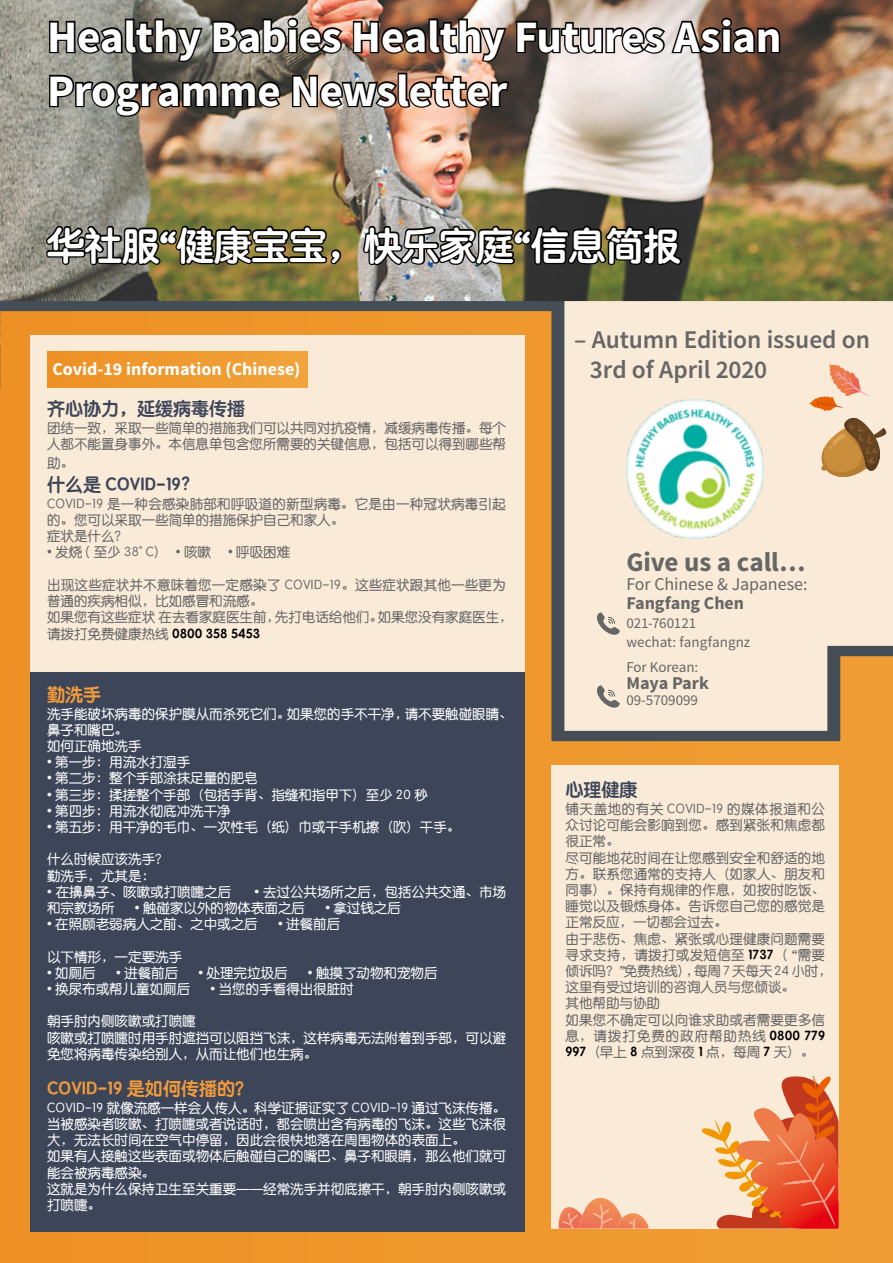
<style>
.page{position:relative;width:893px;height:1263px;background:#ef982e}
.page>*{position:absolute;margin:0;border:0;box-sizing:border-box;transform-origin:0 0}
.t1{font:700 45px/54px "Source Sans Pro";letter-spacing:-.005em;color:#fff}
.t2{font:37.5px "ST Yuanti SC Bold";color:#fff}
.t3{font:700 27px "Source Sans Pro";letter-spacing:-.005em;color:#666}
.t4{font:600 25.5px "Source Sans Pro";letter-spacing:-.005em;color:#666}
.t5{font:700 18px "Source Sans Pro";color:#fff}
.t6{font:18px "ST Yuanti SC Bold";color:#3d4559}
.t7{font:18px "Source Sans Pro";letter-spacing:-.01em;color:#666}
.t8{font:700 18px "Source Sans Pro";color:#666}
.t9{font:18px "ST Yuanti SC Bold";color:#f39b3a}
.t10{font:15px/19px "Source Sans Pro";color:#666}
.t11{font:13.5px/16.2px "ST Yuanti SC Regular";color:#fff}
.t12{font:13.5px/16.2px "ST Yuanti SC Regular";letter-spacing:.01em;color:#666}
.t13{font:13.5px "ST Yuanti SC Bold";color:#000}
.s1{font-family:"ST Yuanti SC Regular";color:#666}
.s2{font-family:"ST Yuanti SC Bold";color:#000}
</style>
<div class="page">
<div style="left:30px;top:673px;width:494px;height:559px;background:#3d4559"></div>
<div style="left:551px;top:765px;width:288px;height:464px;background:#faebd9"></div>
<svg style="left:0;top:387px;width:893px;height:354px;fill:#faebd9"></svg>
<img style="left:0;top:0;width:893px;height:387px">
<div style="left:47px;top:352px;width:261px;height:35px;background:#ef9a2f"></div>
<img style="left:627px;top:400px;width:137px;height:138px">
<svg style="left:48px;top:17px;width:157px;height:46px;background:#5a5a53"></svg>
<img style="left:211px;top:16px;width:133px;height:39px">
<img style="left:351px;top:17px;width:158px;height:46px">
<svg style="left:515px;top:16px;width:267px;height:39px;background:#6d615a"></svg>
<svg style="left:48px;top:73px;width:234px;height:45px;background:#585249"></svg>
<img style="left:290px;top:71px;width:221px;height:38px">
<img style="left:43px;top:146px;width:300px;height:127px">
<svg style="left:351px;top:184px;width:333px;height:250px;background:#ab9c86"></svg>
<svg style="left:595px;top:612px;width:25px;height:24px"></svg>
<svg style="left:595px;top:685px;width:25px;height:24px"></svg>
<svg style="left:809px;top:364px;width:78px;height:114px;background:#debb9a"></svg>
<svg style="left:701px;top:1075px;width:137px;height:153px"></svg>
<svg style="left:558px;top:1198px;width:90px;height:30px"></svg>
<h1 class="t1" style="left:47px;top:11px;width:736px">Healthy Babies Healthy Futures Asian<br>Programme Newsletter</h1>
<h2 class="t2" style="left:47px;top:217px;width:635px">华社服“健康宝宝，快乐家庭“信息简报</h2>
<h3 class="t4" style="left:574px;top:323px;width:297px">– Autumn Edition issued on</h3>
<h3 class="t5" style="left:52px;top:357px;width:250px">Covid-19 information (Chinese)</h3>
<h3 class="t4" style="left:590px;top:354px;width:179px">3rd of April 2020</h3>
<h3 class="t6" style="left:47px;top:395px;width:200px">齐心协力，延缓病毒传播</h3>
<p class="t12" style="left:47px;top:419px;width:460px">团结一致，采取一些简单的措施我们可以共同对抗疫情，减缓病毒传播。每个人都不能置身事外。本信息单包含您所需要的关键信息，包括可以得到哪些帮</p>
<p class="t12" style="left:47px;top:454px;width:28px">助。</p>
<h3 class="t6" style="left:47px;top:471px;width:145px">什么是 COVID-19?</h3>
<p class="t12" style="left:47px;top:495px;width:460px">COVID-19 是一种会感染肺部和呼吸道的新型病毒。它是由一种冠状病毒引起的。您可以采取一些简单的措施保护自己和家人。<br>症状是什么？</p>
<p class="t12" style="left:47px;top:543px;width:113px">• 发烧 ( 至少 38° C)</p>
<p class="t12" style="left:176px;top:543px;width:37px">• 咳嗽</p>
<p class="t12" style="left:228px;top:543px;width:64px">• 呼吸困难</p>
<p class="t12" style="left:47px;top:576px;width:467px">出现这些症状并不意味着您一定感染了 COVID-19。这些症状跟其他一些更为普通的疾病相似，比如感冒和流感。<br>如果您有这些症状 在去看家庭医生前，先打电话给他们。如果您没有家庭医生，</p>
<p class="t13" style="left:47px;top:624px;width:215px"><span class="s1">请拨打免费健康热线</span> 0800 358 5453</p>
<h3 class="t9" style="left:47px;top:681px;width:55px">勤洗手</h3>
<p class="t11" style="left:47px;top:705px;width:467px">洗手能破坏病毒的保护膜从而杀死它们。如果您的手不干净，请不要触碰眼睛、鼻子和嘴巴。<br>如何正确地洗手</p>
<p class="t11" style="left:47px;top:753px;width:145px">• 第一步：用流水打湿手</p>
<p class="t11" style="left:47px;top:769px;width:212px">• 第二步：整个手部涂抹足量的肥皂</p>
<p class="t11" style="left:47px;top:786px;width:382px">• 第三步：揉搓整个手部（包括手背、指缝和指甲下）至少 20 秒</p>
<p class="t11" style="left:47px;top:802px;width:185px">• 第四步：用流水彻底冲洗干净</p>
<p class="t11" style="left:47px;top:818px;width:415px">• 第五步：用干净的毛巾、一次性毛（纸）巾或干手机擦（吹）干手。</p>
<p class="t11" style="left:47px;top:850px;width:123px">什么时候应该洗手？勤洗手，尤其是：</p>
<p class="t11" style="left:47px;top:883px;width:186px">• 在擤鼻子、咳嗽或打喷嚏之后</p>
<p class="t11" style="left:254px;top:883px;width:253px">• 去过公共场所之后，包括公共交通、市场</p>
<p class="t11" style="left:47px;top:899px;width:69px">和宗教场所</p>
<p class="t11" style="left:135px;top:899px;width:172px">• 触碰家以外的物体表面之后</p>
<p class="t11" style="left:325px;top:899px;width:77px">• 拿过钱之后</p>
<p class="t11" style="left:47px;top:915px;width:212px">• 在照顾老弱病人之前、之中或之后</p>
<p class="t11" style="left:278px;top:915px;width:64px">• 进餐前后</p>
<p class="t11" style="left:47px;top:948px;width:137px">以下情形，一定要洗手</p>
<p class="t11" style="left:47px;top:964px;width:50px">• 如厕后</p>
<p class="t11" style="left:116px;top:964px;width:64px">• 进餐前后</p>
<p class="t11" style="left:198px;top:964px;width:91px">• 处理完垃圾后</p>
<p class="t11" style="left:308px;top:964px;width:131px">• 触摸了动物和宠物后</p>
<p class="t11" style="left:47px;top:980px;width:145px">• 换尿布或帮儿童如厕后</p>
<p class="t11" style="left:211px;top:980px;width:145px">• 当您的手看得出很脏时</p>
<p class="t11" style="left:47px;top:1012px;width:460px">朝手肘内侧咳嗽或打喷嚏<br>咳嗽或打喷嚏时用手肘遮挡可以阻挡飞沫，这样病毒无法附着到手部，可以避免您将病毒传染给别人，从而让他们也生病。</p>
<h3 class="t9" style="left:47px;top:1075px;width:207px">COVID-19 是如何传播的？</h3>
<p class="t11" style="left:47px;top:1099px;width:460px">COVID-19 就像流感一样会人传人。科学证据证实了 COVID-19 通过飞沫传播。当被感染者咳嗽、打喷嚏或者说话时，都会喷出含有病毒的飞沫。这些飞沫很大，无法长时间在空气中停留，因此会很快地落在周围物体的表面上。<br>如果有人接触这些表面或物体后触碰自己的嘴巴、鼻子和眼睛，那么他们就可能会被病毒感染。<br>这就是为什么保持卫生至关重要——经常洗手并彻底擦干，朝手肘内侧咳嗽或打喷嚏。</p>
<h3 class="t3" style="left:626px;top:545px;width:181px">Give us a call…</h3>
<h3 class="t7" style="left:626px;top:573px;width:183px">For Chinese &amp; Japanese:</h3>
<h3 class="t8" style="left:626px;top:592px;width:119px">Fangfang Chen</h3>
<p class="t10" style="left:626px;top:614px;width:125px">021-760121<br>wechat: fangfangnz</p>
<p class="t10" style="left:626px;top:658px;width:74px">For Korean:</p>
<h3 class="t8" style="left:626px;top:671px;width:84px">Maya Park</h3>
<p class="t10" style="left:626px;top:691px;width:73px">09-5709099</p>
<h3 class="t6" style="left:566px;top:776px;width:73px">心理健康</h3>
<p class="t12" style="left:566px;top:800px;width:268px">铺天盖地的有关 COVID-19 的媒体报道和公众讨论可能会影响到您。感到紧张和焦虑都很正常。<br>尽可能地花时间在让您感到安全和舒适的地方。联系您通常的支持人（如家人、朋友和同事）。保持有规律的作息，如按时吃饭、睡觉以及锻炼身体。告诉您自己您的感觉是正常反应，一切都会过去。<br>由于悲伤、焦虑、紧张或心理健康问题需要寻求支持，请拨打或发短信至 <span class="s2">1737</span>（ “需要倾诉吗？”免费热线），每周 7 天每天 24 小时，这里有受过培训的咨询人员与您倾谈。<br>其他帮助与协助<br>如果您不确定可以向谁求助或者需要更多信息，请拨打免费的政府帮助热线 <span class="s2">0800 779<br>997</span>（早上 <span class="s2">8</span> 点到深夜 <span class="s2">1</span> 点，每周 <span class="s2">7</span> 天）。</p>
</div>
